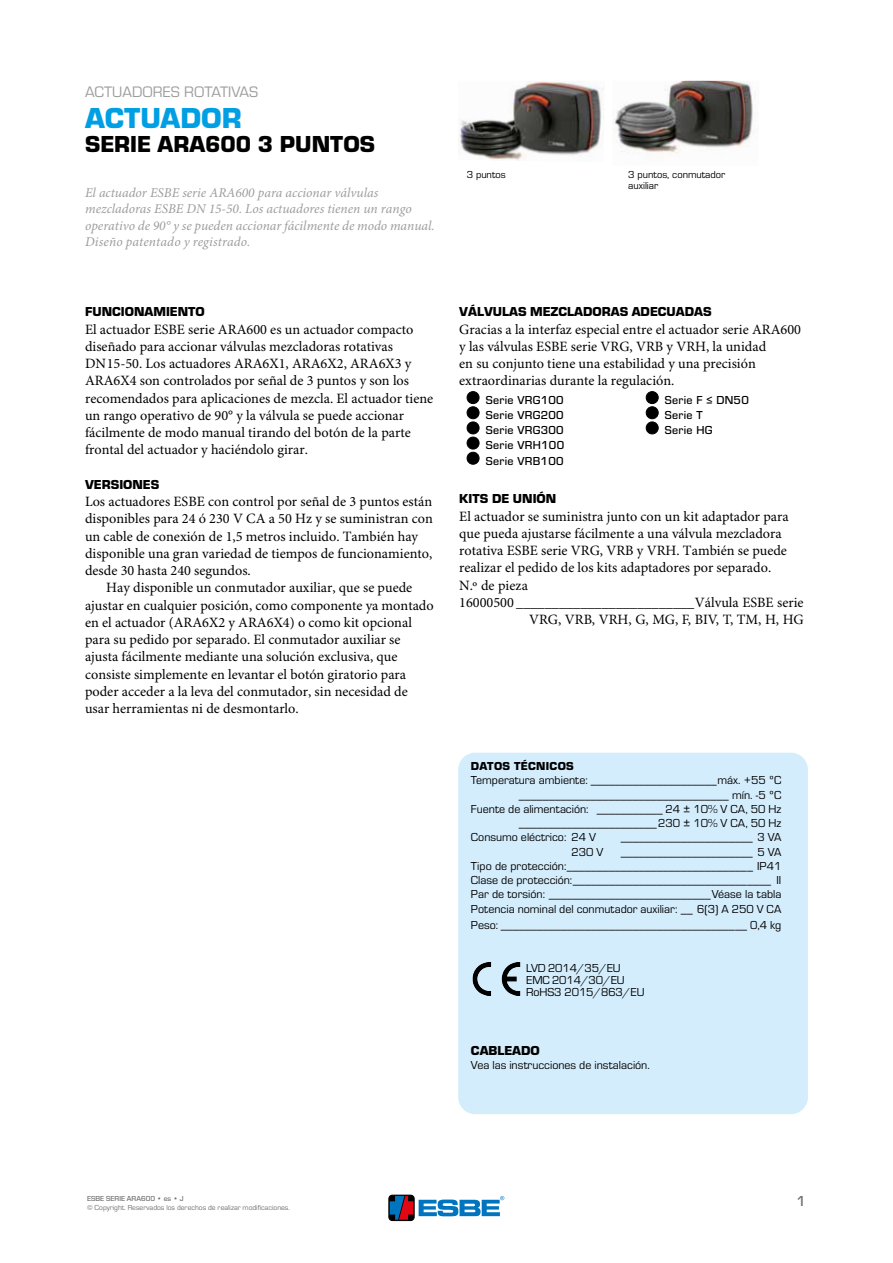
<style>
.page{position:relative;width:893px;height:1263px;background:#fff}
.page>*{position:absolute;margin:0;border:0;box-sizing:border-box;transform-origin:0 0}
.t1{font:700 30px "ESBE Eurostile";color:#009fe3}
.t2{font:700 24px "ESBE Eurostile";color:#000}
.t3{font:15.75px "ESBE Eurostile";color:#9d9d9c}
.t4{font:500 15px "ESBE Eurostile";color:#706f6f}
.t5{font:14.25px/17.2px "Minion Pro";color:#000}
.t6{font:italic 13.5px/16.5px "Minion Pro";color:#9d9d9c}
.t7{font:700 13.5px "ESBE Eurostile";color:#000}
.t8{font:12px/14.2px "ESBE Eurostile";color:#000;text-align:justify}
.t9{font:500 12px/15.1px "ESBE Eurostile";letter-spacing:.025em;color:#000;text-align:justify}
.t10{font:700 12px "ESBE Eurostile";letter-spacing:.025em;color:#000}
.t11{font:10.5px/10.5px "ESBE Eurostile";color:#000}
.t12{font:7.5px "ESBE Eurostile";color:#706f6f}
.t13{font:500 7.5px "ESBE Eurostile";color:#706f6f}
</style>
<div class="page">
<div style="left:458px;top:753px;width:350px;height:361px;background:#d4edfc;border-radius:17px"></div>
<img style="left:458px;top:81px;width:146px;height:81px">
<img style="left:613px;top:81px;width:140px;height:76px">
<svg style="left:472px;top:962px;width:19px;height:34px"></svg>
<svg style="left:502px;top:962px;width:18px;height:34px"></svg>
<div style="left:467px;top:392px;width:12px;height:12px;background:#000;border-radius:50%"></div>
<div style="left:467px;top:391px;width:12px;height:13px;border:1px solid #000;border-radius:50%"></div>
<div style="left:467px;top:407px;width:12px;height:12px;background:#000;border-radius:50%"></div>
<div style="left:467px;top:406px;width:12px;height:13px;border:1px solid #000;border-radius:50%"></div>
<div style="left:467px;top:422px;width:12px;height:12px;background:#000;border-radius:50%"></div>
<div style="left:467px;top:421px;width:12px;height:13px;border:1px solid #000;border-radius:50%"></div>
<div style="left:467px;top:437px;width:12px;height:12px;background:#000;border-radius:50%"></div>
<div style="left:467px;top:437px;width:12px;height:12px;border:1px solid #000;border-radius:50%"></div>
<div style="left:467px;top:452px;width:12px;height:12px;background:#000;border-radius:50%"></div>
<div style="left:467px;top:452px;width:12px;height:13px;border:1px solid #000;border-radius:50%"></div>
<div style="left:646px;top:392px;width:12px;height:12px;background:#000;border-radius:50%"></div>
<div style="left:646px;top:391px;width:13px;height:13px;border:1px solid #000;border-radius:50%"></div>
<div style="left:646px;top:407px;width:12px;height:12px;background:#000;border-radius:50%"></div>
<div style="left:646px;top:406px;width:13px;height:13px;border:1px solid #000;border-radius:50%"></div>
<div style="left:646px;top:422px;width:12px;height:12px;background:#000;border-radius:50%"></div>
<div style="left:646px;top:421px;width:13px;height:13px;border:1px solid #000;border-radius:50%"></div>
<div style="left:389px;top:1195px;width:25px;height:25px;border:1px solid #000;border-radius:4px"></div>
<svg style="left:390px;top:1196px;width:23px;height:24px"></svg>
<svg style="left:419px;top:1196px;width:85px;height:20px"></svg>
<p class="t3" style="left:85px;top:83px;width:175px">ACTUADORES ROTATIVAS</p>
<h1 class="t1" style="left:85px;top:102px;width:158px">ACTUADOR</h1>
<h2 class="t2" style="left:85px;top:131px;width:292px">SERIE ARA600 3 PUNTOS</h2>
<p class="t6" style="left:85px;top:185px;width:351px">El actuador ESBE serie ARA600 para accionar válvulas mezcladoras ESBE DN 15-50. Los actuadores tienen un rango operativo de 90° y se pueden accionar fácilmente de modo manual.<br>Diseño patentado y registrado.</p>
<p class="t7" style="left:85px;top:304px;width:121px">FUNCIONAMIENTO</p>
<p class="t5" style="left:85px;top:321px;width:350px">El actuador ESBE serie ARA600 es un actuador compacto diseñado para accionar válvulas mezcladoras rotativas DN15-50. Los actuadores ARA6X1, ARA6X2, ARA6X3 y ARA6X4 son controlados por señal de 3 puntos y son los recomendados para aplicaciones de mezcla. El actuador tiene un rango operativo de 90° y la válvula se puede accionar fácilmente de modo manual tirando del botón de la parte frontal del actuador y haciéndolo girar.</p>
<p class="t7" style="left:85px;top:477px;width:76px">VERSIONES</p>
<p class="t5" style="left:85px;top:493px;width:349px">Los actuadores ESBE con control por señal de 3 puntos están disponibles para 24 ó 230 V CA a 50 Hz y se suministran con un cable de conexión de 1,5 metros incluido. También hay disponible una gran variedad de tiempos de funcionamiento, desde 30 hasta 240 segundos.</p>
<p class="t5" style="left:85px;top:580px;width:350px;text-indent:21px">Hay disponible un conmutador auxiliar, que se puede ajustar en cualquier posición, como componente ya montado en el actuador (ARA6X2 y ARA6X4) o como kit opcional para su pedido por separado. El conmutador auxiliar se ajusta fácilmente mediante una solución exclusiva, que consiste simplemente en levantar el botón giratorio para poder acceder a la leva del conmutador, sin necesidad de usar herramientas ni de desmontarlo.</p>
<p class="t11" style="left:467px;top:170px;width:41px">3 puntos</p>
<p class="t11" style="left:628px;top:170px;width:99px">3 puntos, conmutador auxiliar</p>
<p class="t7" style="left:459px;top:304px;width:254px">VÁLVULAS MEZCLADORAS ADECUADAS</p>
<p class="t5" style="left:459px;top:321px;width:343px">Gracias a la interfaz especial entre el actuador serie ARA600 y las válvulas ESBE serie VRG, VRB y VRH, la unidad<br>en su conjunto tiene una estabilidad y una precisión extraordinarias durante la regulación.</p>
<p class="t9" style="left:486px;top:393px;width:80px">Serie VRG100<br>Serie VRG200<br>Serie VRG300<br>Serie VRH100<br>Serie VRB100</p>
<p class="t9" style="left:665px;top:393px;width:85px;text-align:left">Serie F ≤ DN50<br>Serie T<br>Serie HG</p>
<p class="t7" style="left:459px;top:491px;width:99px">KITS DE UNIÓN</p>
<p class="t5" style="left:459px;top:508px;width:331px">El actuador se suministra junto con un kit adaptador para</p>
<p class="t5" style="left:459px;top:525px;width:324px">que pueda ajustarse fácilmente a una válvula mezcladora</p>
<p class="t5" style="left:459px;top:542px;width:329px">rotativa ESBE serie VRG, VRB y VRH. También se puede</p>
<p class="t5" style="left:459px;top:560px;width:313px">realizar el pedido de los kits adaptadores por separado.</p>
<p class="t5" style="left:459px;top:577px;width:70px">N.º de pieza</p>
<p class="t5" style="left:459px;top:594px;width:346px">16000500 _________________________Válvula ESBE serie</p>
<p class="t5" style="left:529px;top:612px;width:276px">VRG, VRB, VRH, G, MG, F, BIV, T, TM, H, HG</p>
<p class="t10" style="left:471px;top:759px;width:104px">DATOS TÉCNICOS</p>
<p class="t8" style="left:471px;top:773px;width:312px">Temperatura ambiente: _____________________máx. +55 ºC</p>
<p class="t8" style="left:519px;top:788px;width:264px">___________________________________ mín. -5 ºC</p>
<p class="t8" style="left:471px;top:802px;width:312px">Fuente de alimentación: ___________ 24 ± 10% V CA, 50 Hz</p>
<p class="t8" style="left:519px;top:816px;width:264px">_______________________230 ± 10% V CA, 50 Hz</p>
<p class="t8" style="left:471px;top:830px;width:127px">Consumo eléctrico: 24 V</p>
<p class="t8" style="left:621px;top:830px;width:162px">______________________ 3 VA</p>
<p class="t8" style="left:571px;top:845px;width:33px">230 V</p>
<p class="t8" style="left:471px;top:845px;width:312px;text-indent:150px">______________________ 5 VA Tipo de protección:_______________________________ IP41<br>Clase de protección:_________________________________ II Par de torsión: ___________________________Véase la tabla Potencia nominal del conmutador auxiliar: __ 6(3) A 250 V CA</p>
<p class="t8" style="left:471px;top:918px;width:312px">Peso: _________________________________________ 0,4 kg</p>
<p class="t8" style="left:526px;top:962px;width:120px;line-height:12px;text-align:left">LVD 2014/35/EU<br>EMC 2014/30/EU<br>RoHS3 2015/863/EU</p>
<p class="t7" style="left:471px;top:1043px;width:70px">CABLEADO</p>
<p class="t8" style="left:471px;top:1058px;width:180px">Vea las instrucciones de instalación.</p>
<p class="t13" style="left:87px;top:1194px;width:98px">ESBE SERIE ARA600 • es • J</p>
<p class="t12" style="left:87px;top:1203px;width:204px">© Copyright. Reservados los derechos de realizar modificaciones.</p>
<p class="t4" style="left:796px;top:1193px;width:11px">1</p>
</div>
